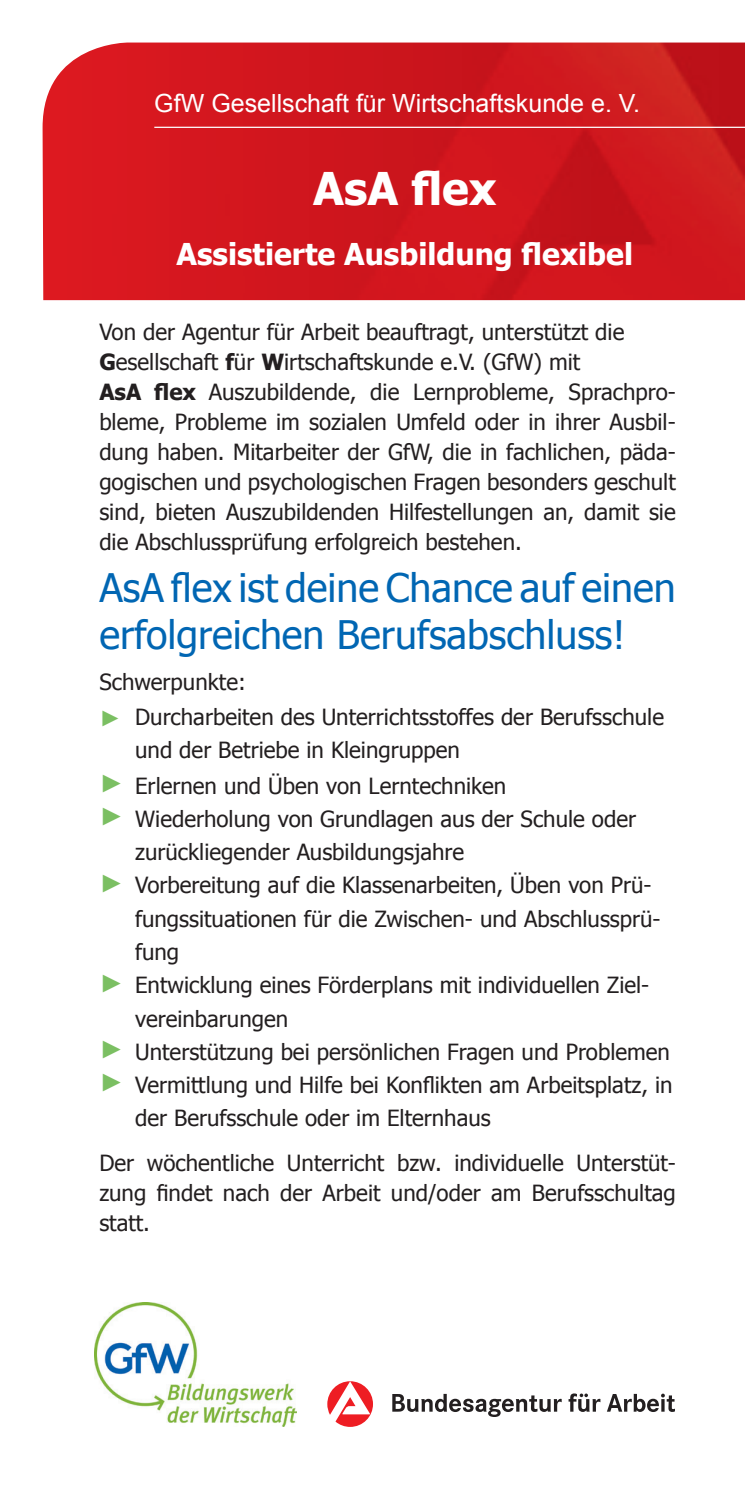
<style>
.page{position:relative;width:745px;height:1489px;background:#fff}
.page>*{position:absolute;margin:0;border:0;box-sizing:border-box;transform-origin:0 0}
.Überschrift{font:700 45px "Tahoma";color:#fff}
.t1{font:39.25px/47px "Tahoma";color:#0166b3}
.Überschrift-2{font:700 30px "Tahoma";color:#fff}
.Skyline__Subheadline{font:25px "Arial";color:#fff}
.t2{font:25px "Arial";color:#7bbf62}
.Fließtext{font:22.25px/30px "Tahoma";color:#231f20}
.t3{font:22.25px "Arial";color:#7bbf62}
.s1{font-weight:700}
</style>
<div class="page">
<img style="left:43px;top:43px;width:701px;height:257px">
<hr style="left:154px;top:127px;width:590px;height:1px;background:#fff">
<img style="left:94px;top:1302px;width:203px;height:124px">
<svg style="left:327px;top:1381px;width:46px;height:45px"></svg>
<svg style="left:392px;top:1393px;width:169px;height:23px"></svg>
<svg style="left:568px;top:1393px;width:32px;height:18px"></svg>
<svg style="left:607px;top:1393px;width:67px;height:18px"></svg>
<p class="Skyline__Subheadline" style="left:154px;top:86px;width:487px">GfW Gesellschaft für Wirtschaftskunde e. V.</p>
<p class="Überschrift" style="left:313px;top:157px;width:184px">AsA flex</p>
<p class="Überschrift-2" style="left:176px;top:233px;width:458px">Assistierte Ausbildung flexibel</p>
<p class="Fließtext" style="left:99px;top:318px;width:526px">Von der Agentur für Arbeit beauftragt, unterstützt die</p>
<p class="Fließtext" style="left:99px;top:348px;width:482px"><span class="s1">G</span>esellschaft <span class="s1">f</span>ür <span class="s1">W</span>irtschaftskunde e.V. (GfW) mit</p>
<p class="Fließtext" style="left:99px;top:378px;width:577px;text-align:justify"><span class="s1">AsA flex</span> Auszubildende, die Lernprobleme, Sprachpro&shy;bleme, Probleme im sozialen Umfeld oder in ihrer Ausbil&shy;dung haben. Mitarbeiter der GfW, die in fachlichen, päda&shy;gogischen und psychologischen Fragen besonders geschult sind, bieten Auszubildenden Hilfestellungen an, damit sie die Abschlussprüfung erfolgreich bestehen.</p>
<p class="t1" style="left:99px;top:566px;width:577px">AsA flex ist deine Chance auf einen erfolgreichen Berufsabschluss!</p>
<p class="Fließtext" style="left:99px;top:668px;width:148px">Schwerpunkte:</p>
<p class="t3" style="left:99px;top:702px;width:24px">►</p>
<p class="Fließtext" style="left:135px;top:701px;width:530px;line-height:33.2px">Durcharbeiten des Unterrichtsstoffes der Berufsschule und der Betriebe in Kleingruppen</p>
<p class="Fließtext" style="left:135px;top:771px;width:372px">Erlernen und Üben von Lerntechniken</p>
<p class="Fließtext" style="left:135px;top:803px;width:502px;line-height:33.2px">Wiederholung von Grundlagen aus der Schule oder zurückliegender Ausbildungsjahre</p>
<p class="Fließtext" style="left:135px;top:870px;width:526px;line-height:33.2px">Vorbereitung auf die Klassenarbeiten, Üben von Prü&shy;fungssituationen für die Zwischen- und Abschlussprü&shy;fung</p>
<p class="Fließtext" style="left:135px;top:969px;width:515px;line-height:33.2px">Entwicklung eines Förderplans mit individuellen Ziel&shy;vereinbarungen</p>
<p class="Fließtext" style="left:135px;top:1037px;width:536px">Unterstützung bei persönlichen Fragen und Problemen</p>
<p class="Fließtext" style="left:135px;top:1069px;width:538px;line-height:33.2px">Vermittlung und Hilfe bei Konflikten am Arbeitsplatz, in der Berufsschule oder im Elternhaus</p>
<p class="t2" style="left:99px;top:766px;width:26px">►</p>
<p class="t2" style="left:99px;top:799px;width:26px">►</p>
<p class="t2" style="left:99px;top:865px;width:26px">►</p>
<p class="t2" style="left:99px;top:965px;width:26px">►</p>
<p class="t2" style="left:99px;top:1032px;width:26px">►</p>
<p class="t2" style="left:99px;top:1065px;width:26px">►</p>
<p class="Fließtext" style="left:99px;top:1148px;width:577px;text-align:justify">Der wöchentliche Unterricht bzw. individuelle Unterstüt&shy;zung findet nach der Arbeit und/oder am Berufsschultag statt.</p>
</div>
